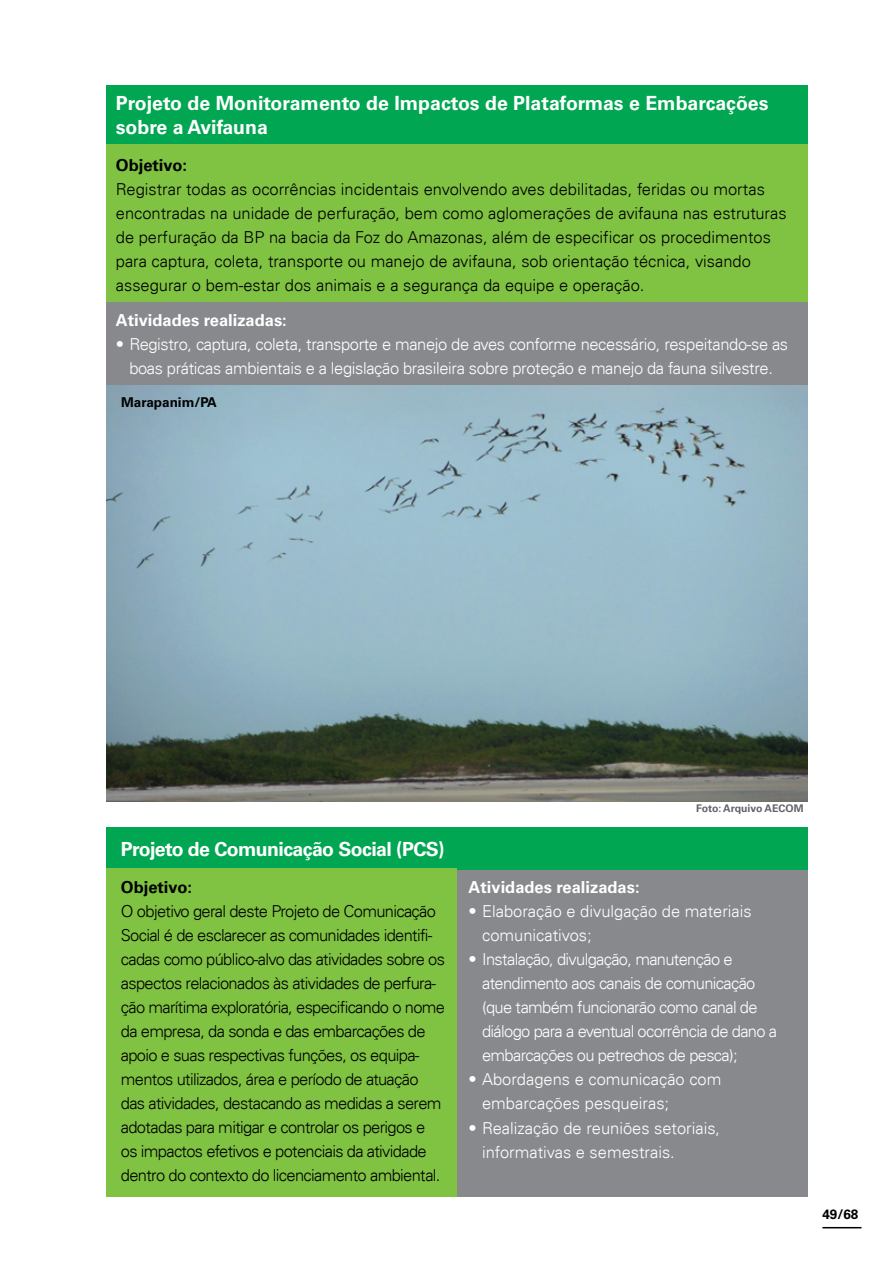
<style>
.page{position:relative;width:893px;height:1263px;background:#fff}
.page>*{position:absolute;margin:0;border:0;box-sizing:border-box;transform-origin:0 0}
.t1{font:700 19.5px/24px "Univers LT Std";color:#fff}
.t2{font:700 19.5px "Univers LT Std";letter-spacing:-.03em;color:#fff}
.t3{font:300 16.5px/24px "Univers LT";letter-spacing:-.04em;color:#000}
.t4{font:300 16.5px/24px "Univers LT";color:#000}
.t5{font:300 16.5px/24px "Univers LT";letter-spacing:-.04em;color:#fff}
.t6{font:300 16.5px/24px "Univers LT";letter-spacing:-.02em;color:#fff;text-align:center}
.t7{font:300 16.5px/24px "Univers LT";color:#fff}
.t8{font:700 16.5px "Univers LT Std";color:#fff}
.t9{font:700 16.5px "Univers LT Std";color:#000}
.t10{font:700 13.5px "Univers LT Std";color:#000}
.t11{font:700 10.5px "Univers LT Std";color:#636466}
</style>
<div class="page">
<hr style="left:822px;top:1227px;width:39px;height:1px;background:#000">
<div style="left:106px;top:827px;width:702px;height:43px;background:#00a651"></div>
<div style="left:106px;top:868px;width:351px;height:328px;background:#80c342"></div>
<div style="left:457px;top:870px;width:351px;height:326px;background:#87898c"></div>
<img style="left:106px;top:385px;width:702px;height:416px">
<div style="left:106px;top:85px;width:702px;height:60px;background:#00a651"></div>
<div style="left:106px;top:145px;width:702px;height:157px;background:#80c342"></div>
<div style="left:106px;top:302px;width:702px;height:83px;background:#87898c"></div>
<p class="t1" style="left:116px;top:92px;width:654px">Projeto de Monitoramento de Impactos de Plataformas e Embarcações sobre a Avifauna</p>
<p class="t9" style="left:116px;top:156px;width:73px">Objetivo:</p>
<p class="t4" style="left:116px;top:177px;width:672px">Registrar todas as ocorrências incidentais envolvendo aves debilitadas, feridas ou mortas encontradas na unidade de perfuração, bem como aglomerações de avifauna nas estruturas de perfuração da BP na bacia da Foz do Amazonas, além de especificar os procedimentos para captura, coleta, transporte ou manejo de avifauna, sob orientação técnica, visando assegurar o bem-estar dos animais e a segurança da equipe e operação.</p>
<p class="t8" style="left:116px;top:311px;width:172px">Atividades realizadas:</p>
<p class="t6" style="left:116px;top:333px;width:674px">• Registro, captura, coleta, transporte e manejo de aves conforme necessário, respeitando-se as boas práticas ambientais e a legislação brasileira sobre proteção e manejo da fauna silvestre.</p>
<p class="t10" style="left:121px;top:395px;width:97px">Marapanim/PA</p>
<p class="t2" style="left:121px;top:838px;width:325px">Projeto de Comunicação Social (PCS)</p>
<p class="t9" style="left:121px;top:878px;width:73px">Objetivo:</p>
<p class="t3" style="left:121px;top:899px;width:326px">O objetivo geral deste Projeto de Comunicação Social é de esclarecer as comunidades identifi&shy;cadas como público-alvo das atividades sobre os aspectos relacionados às atividades de perfura&shy;ção marítima exploratória, especificando o nome da empresa, da sonda e das embarcações de apoio e suas respectivas funções, os equipa&shy;mentos utilizados, área e período de atuação das atividades, destacando as medidas a serem adotadas para mitigar e controlar os perigos e os impactos efetivos e potenciais da atividade dentro do contexto do licenciamento ambiental.</p>
<p class="t11" style="left:696px;top:802px;width:109px">Foto: Arquivo AECOM</p>
<p class="t8" style="left:469px;top:878px;width:172px">Atividades realizadas:</p>
<p class="t7" style="left:482px;top:899px;width:271px;text-indent:-13px">• Elaboração e divulgação de materiais comunicativos;</p>
<p class="t5" style="left:482px;top:947px;width:297px;text-indent:-13px">• Instalação, divulgação, manutenção e atendimento aos canais de comunicação (que também funcionarão como canal de diálogo para a eventual ocorrência de dano a embarcações ou petrechos de pesca);</p>
<p class="t7" style="left:482px;top:1068px;width:241px;text-indent:-13px">• Abordagens e comunicação com embarcações pesqueiras;</p>
<p class="t7" style="left:482px;top:1116px;width:240px;text-indent:-13px">• Realização de reuniões setoriais, informativas e semestrais.</p>
<p class="t10" style="left:822px;top:1206px;width:38px">49/68</p>
</div>
